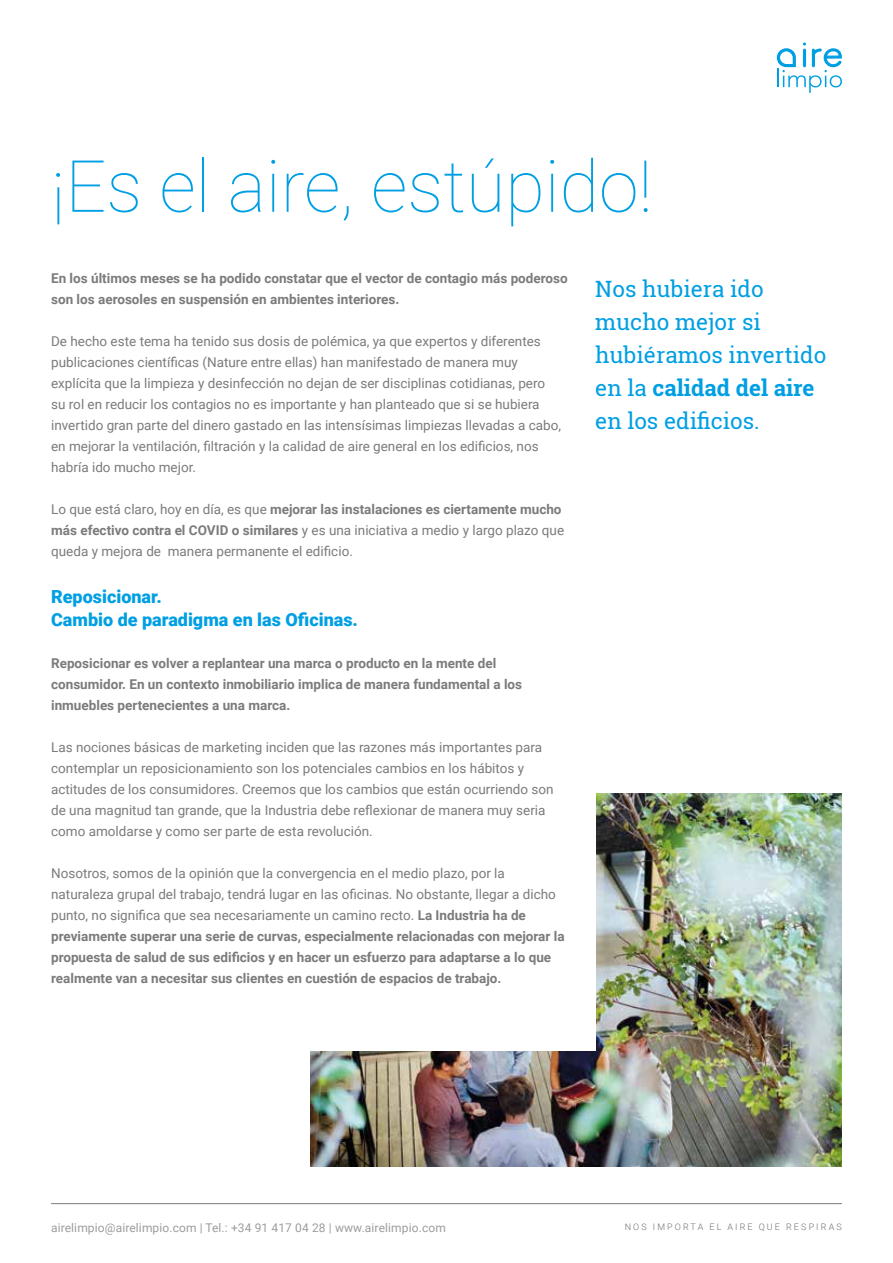
<style>
.page{position:relative;width:893px;height:1263px;background:#fff}
.page>*{position:absolute;margin:0;border:0;box-sizing:border-box;transform-origin:0 0}
.t1{font:100 72px "Roboto";color:#009fe3}
.t2{font:22.5px/33px "Roboto Slab";color:#009fe3}
.t3{font:900 18px/22.5px "Roboto";color:#009fe3}
.t4{font:13.5px/21px "Roboto";color:#7c7b7b}
.t5{font:700 13.5px/21px "Roboto";color:#7c7b7b}
.t6{font:12px "Roboto";letter-spacing:.01em;color:#9d9d9c}
.t7{font:300 9px "Roboto";letter-spacing:.235em;color:#706f6f}
.s1{font-weight:700}
.s2{font-weight:400}
</style>
<div class="page">
<svg style="left:777px;top:43px;width:65px;height:50px"></svg>
<hr style="left:51px;top:1203px;width:791px;height:1px;background:#7c7b7b">
<img style="left:311px;top:794px;width:531px;height:372px">
<div style="left:35px;top:493px;width:560px;height:558px;background:#fff"></div>
<h1 class="t1" style="left:51px;top:136px;width:603px">¡Es el aire, estúpido!</h1>
<p class="t5" style="left:51px;top:267px;width:518px">En los últimos meses se ha podido constatar que el vector de contagio más poderoso son los aerosoles en suspensión en ambientes interiores.</p>
<p class="t4" style="left:51px;top:330px;width:511px">De hecho este tema ha tenido sus dosis de polémica, ya que expertos y diferentes publicaciones científicas (Nature entre ellas) han manifestado de manera muy explícita que la limpieza y desinfección no dejan de ser disciplinas cotidianas, pero su rol en reducir los contagios no es importante y han planteado que si se hubiera invertido gran parte del dinero gastado en las intensísimas limpiezas llevadas a cabo, en mejorar la ventilación, filtración y la calidad de aire general en los edificios, nos habría ido mucho mejor.</p>
<p class="t4" style="left:51px;top:498px;width:515px">Lo que está claro, hoy en día, es que <span class="s1">mejorar las instalaciones es ciertamente mucho más efectivo contra el COVID o similares</span> y es una iniciativa a medio y largo plazo que queda y mejora de manera permanente el edificio.</p>
<h3 class="t3" style="left:51px;top:585px;width:308px">Reposicionar.<br>Cambio de paradigma en las Oficinas.</h3>
<p class="t5" style="left:51px;top:652px;width:473px">Reposicionar es volver a replantear una marca o producto en la mente del consumidor. En un contexto inmobiliario implica de manera fundamental a los inmuebles pertenecientes a una marca.</p>
<p class="t4" style="left:51px;top:736px;width:504px">Las nociones básicas de marketing inciden que las razones más importantes para contemplar un reposicionamiento son los potenciales cambios en los hábitos y actitudes de los consumidores. Creemos que los cambios que están ocurriendo son de una magnitud tan grande, que la Industria debe reflexionar de manera muy seria como amoldarse y como ser parte de esta revolución.</p>
<p class="t5" style="left:51px;top:862px;width:515px"><span class="s2">Nosotros, somos de la opinión que la convergencia en el medio plazo, por la naturaleza grupal del trabajo, tendrá lugar en las oficinas. No obstante, llegar a dicho punto, no significa que sea necesariamente un camino recto.</span> La Industria ha de previamente superar una serie de curvas, especialmente relacionadas con mejorar la propuesta de salud de sus edificios y en hacer un esfuerzo para adaptarse a lo que realmente van a necesitar sus clientes en cuestión de espacios de trabajo.</p>
<h2 class="t2" style="left:595px;top:272px;width:233px">Nos hubiera ido mucho mejor si hubiéramos invertido en la <span class="s1">calidad del aire </span>en los edificios.</h2>
<p class="t6" style="left:51px;top:1219px;width:396px">airelimpio@airelimpio.com | Tel.: +34 91 417 04 28 | www.airelimpio.com</p>
<p class="t7" style="left:625px;top:1220px;width:218px">NOS IMPORTA EL AIRE QUE RESPIRAS</p>
</div>
